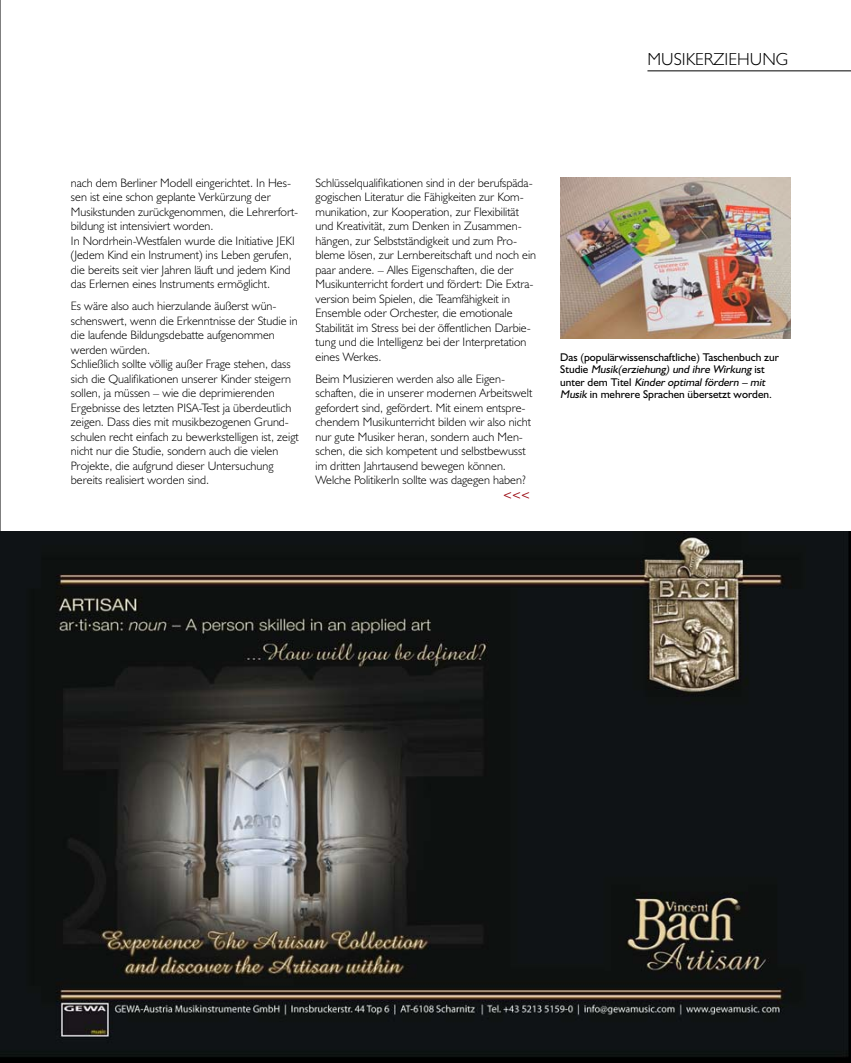
<style>
.page{position:relative;width:851px;height:1063px;background:#fff}
.page>*{position:absolute;margin:0;border:0;box-sizing:border-box;transform-origin:0 0}
.t1{font:300 17.5px "Humanist 521 BT";color:#000}
.t2{font:300 12.25px/14.5px "Humanist 521 BT";color:#000}
.t3{font:12.25px "Humanist 521 BT";color:#9d0d16}
.t4{font:11.25px/12.5px "Humanist 521 BT";color:#000}
.s1{font-style:italic}
</style>
<div class="page">
<hr style="left:0;top:0;width:1px;height:1063px;background:#000">
<hr style="left:647px;top:71px;width:203px;height:1px;background:#000">
<img style="left:0;top:531px;width:850px;height:532px">
<img style="left:560px;top:177px;width:230px;height:162px">
<h1 class="t1" style="left:647px;top:49px;width:25px">Musikerziehung</h1>
<p class="t2" style="left:71px;top:175px;width:229px">nach dem Berliner Modell eingerichtet. In Hes&shy;sen ist eine schon geplante Verkürzung der Musikstunden zurückgenommen, die Lehrerfort&shy;bildung ist intensiviert worden.<br>In Nordrhein-Westfalen wurde die Initiative JEKI (Jedem Kind ein Instrument) ins Leben gerufen, die bereits seit vier Jahren läuft und jedem Kind das Erlernen eines Instruments ermöglicht.</p>
<p class="t2" style="left:71px;top:298px;width:229px">Es wäre also auch hierzulande äußerst wün&shy;schenswert, wenn die Erkenntnisse der Studie in die laufende Bildungsdebatte aufgenommen werden würden.<br>Schließlich sollte völlig außer Frage stehen, dass sich die Qualifikationen unserer Kinder steigern sollen, ja müssen – wie die deprimierenden Ergebnisse des letzten PISA-Test ja überdeutlich zeigen. Dass dies mit musikbezogenen Grund&shy;schulen recht einfach zu bewerkstelligen ist, zeigt nicht nur die Studie, sondern auch die vielen Projekte, die aufgrund dieser Untersuchung bereits realisiert worden sind.</p>
<p class="t2" style="left:315px;top:175px;width:222px">Schlüsselqualifikationen sind in der berufspäda&shy;gogischen Literatur die Fähigkeiten zur Kom&shy;munikation, zur Kooperation, zur Flexibilität und Kreativität, zum Denken in Zusammen&shy;hängen, zur Selbstständigkeit und zum Pro&shy;bleme lösen, zur Lernbereitschaft und noch ein paar andere. – Alles Eigenschaften, die der Musikunterricht fordert und fördert: Die Extra&shy;version beim Spielen, die Teamfähigkeit in Ensemble oder Orchester, die emotionale Stabilität im Stress bei der öffentlichen Darbie&shy;tung und die Intelligenz bei der Interpretation eines Werkes.</p>
<p class="t2" style="left:315px;top:371px;width:218px">Beim Musizieren werden also alle Eigen&shy;schaften, die in unserer modernen Arbeitswelt gefordert sind, gefördert. Mit einem entspre&shy;chendem Musikunterricht bilden wir also nicht nur gute Musiker heran, sondern auch Men&shy;schen, die sich kompetent und selbstbewusst im dritten Jahrtausend bewegen können.<br>Welche PolitikerIn sollte was dagegen haben?</p>
<p class="t3" style="left:502px;top:487px;width:30px">&lt;&lt;&lt;</p>
<p class="t4" style="left:560px;top:350px;width:220px">Das (populärwissenschaftliche) Taschenbuch zur St u d i e <span class="s1">Musik(erziehung) und ihre Wirkung</span> i st<br>u n t e r d e m T i t e l <span class="s1">Kinderoptimalfördern – mit Musik</span> in mehrere Sprachen übersetzt worden.</p>
</div>
